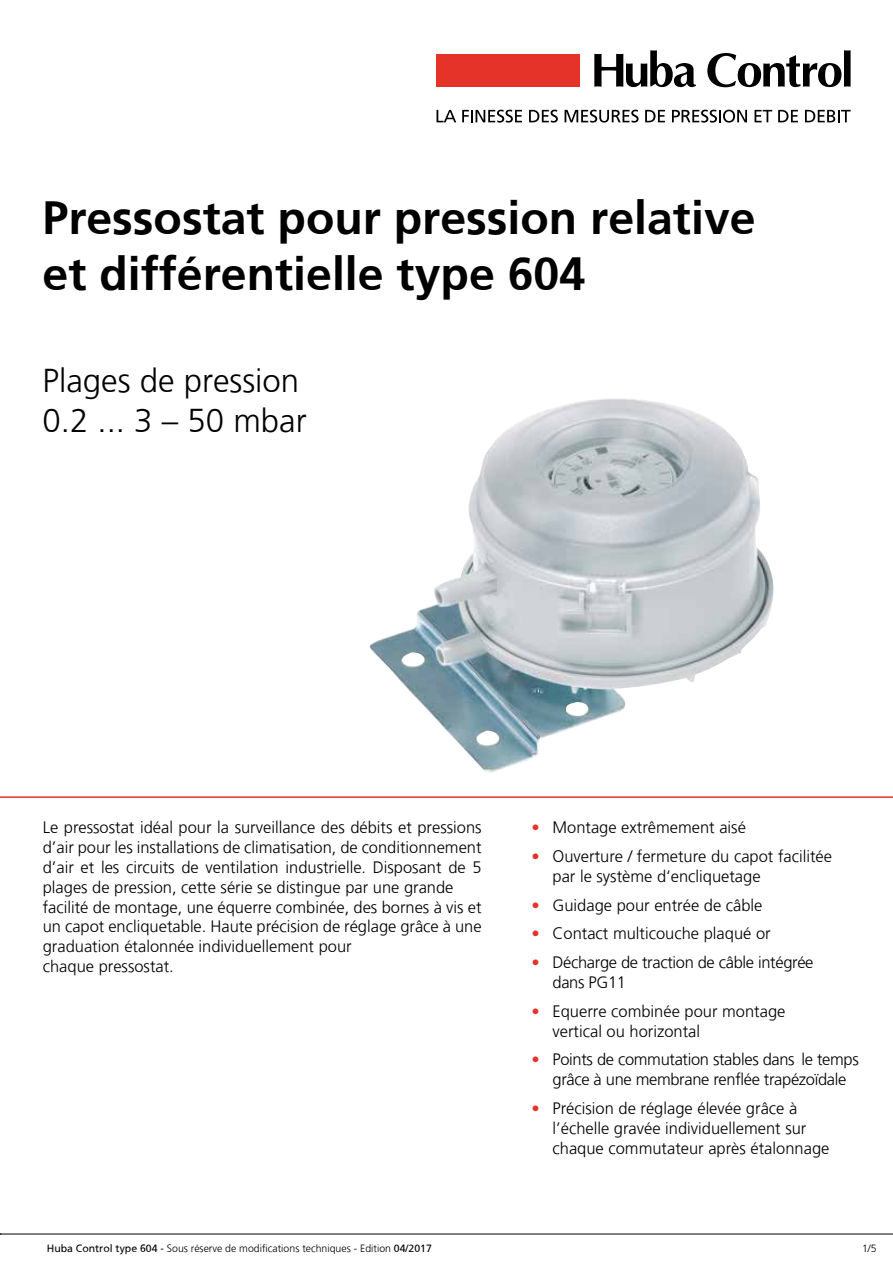
<style>
.page{position:relative;width:893px;height:1263px;background:#fff}
.page>*{position:absolute;margin:0;border:0;box-sizing:border-box;transform-origin:0 0}
.t1{font:700 46.5px/55.8px "Frutiger";color:#000}
.t2{font:300 33px/39.6px "Frutiger";color:#000}
.t3{font:300 16.5px/19.8px "Frutiger";color:#000}
.t4{font:300 16.5px/19.8px "Frutiger";letter-spacing:-.02em;color:#000}
.t5{font:300 10.5px "Frutiger";color:#000}
.s1{color:#e63329}
.s2{font-weight:400}
</style>
<div class="page">
<hr style="left:0;top:1234px;width:893px;height:1px;background:#000">
<hr style="left:0;top:796px;width:893px;height:2px;background:#e63329">
<svg style="left:594px;top:50px;width:102px;height:37px"></svg>
<svg style="left:707px;top:50px;width:144px;height:37px"></svg>
<svg style="left:436px;top:110px;width:20px;height:12px"></svg>
<svg style="left:462px;top:110px;width:60px;height:13px"></svg>
<svg style="left:529px;top:110px;width:29px;height:13px"></svg>
<svg style="left:565px;top:110px;width:74px;height:13px"></svg>
<svg style="left:645px;top:110px;width:20px;height:12px"></svg>
<svg style="left:672px;top:110px;width:75px;height:13px"></svg>
<svg style="left:754px;top:110px;width:18px;height:12px"></svg>
<svg style="left:778px;top:110px;width:20px;height:12px"></svg>
<svg style="left:805px;top:110px;width:46px;height:12px"></svg>
<div style="left:436px;top:54px;width:144px;height:33px;background:#e63329"></div>
<img style="left:369px;top:398px;width:405px;height:375px">
<h1 class="t1" style="left:43px;top:190px;width:715px">Pressostat pour pression relative et différentielle type 604</h1>
<h2 class="t2" style="left:43px;top:361px;width:266px">Plages de pression<br>0.2 ... 3 – 50 mbar</h2>
<p class="t3" style="left:43px;top:818px;width:440px">Le pressostat idéal pour la surveillance des débits et pressions d’air pour les installations de climatisation, de conditionnement d’air et les circuits de ventilation industrielle. Disposant de 5 plages de pression, cette série se distingue par une grande facilité de montage, une équerre combinée, des bornes à vis et un capot encliquetable. Haute précision de réglage grâce à une graduation étalonnée individuellement pour<br>chaque pressostat.</p>
<p class="t3" style="left:531px;top:818px;width:216px"><span class="s1">•</span> Montage extrêmement aisé</p>
<p class="t3" style="left:552px;top:846px;width:281px;text-indent:-21px"><span class="s1">•</span> Ouverture / fermeture du capot facilitée par le système d‘encliquetage</p>
<p class="t3" style="left:531px;top:895px;width:232px"><span class="s1">•</span> Guidage pour entrée de câble</p>
<p class="t3" style="left:531px;top:924px;width:241px"><span class="s1">•</span> Contact multicouche plaqué or</p>
<p class="t4" style="left:552px;top:953px;width:262px;text-indent:-21px"><span class="s1">•</span> Décharge de traction de câble intégrée dans PG11</p>
<p class="t3" style="left:552px;top:1001px;width:234px;text-indent:-21px"><span class="s1">•</span> Equerre combinée pour montage vertical ou horizontal</p>
<p class="t4" style="left:531px;top:1050px;width:329px;text-align:center"><span class="s1">•</span> Points de commutation stables dans le temps grâce à une membrane renflée trapézoïdale</p>
<p class="t3" style="left:552px;top:1098px;width:278px;text-indent:-21px"><span class="s1">•</span> Précision de réglage élevée grâce à l’échelle gravée individuellement sur chaque commutateur après étalonnage</p>
<p class="t5" style="left:47px;top:1243px;width:387px"><span class="s2">Huba Control type 604 -</span> Sous réserve de modifications techniques - Edition <span class="s2">04/2017</span></p>
<p class="t5" style="left:862px;top:1243px;width:16px">1/5</p>
</div>
